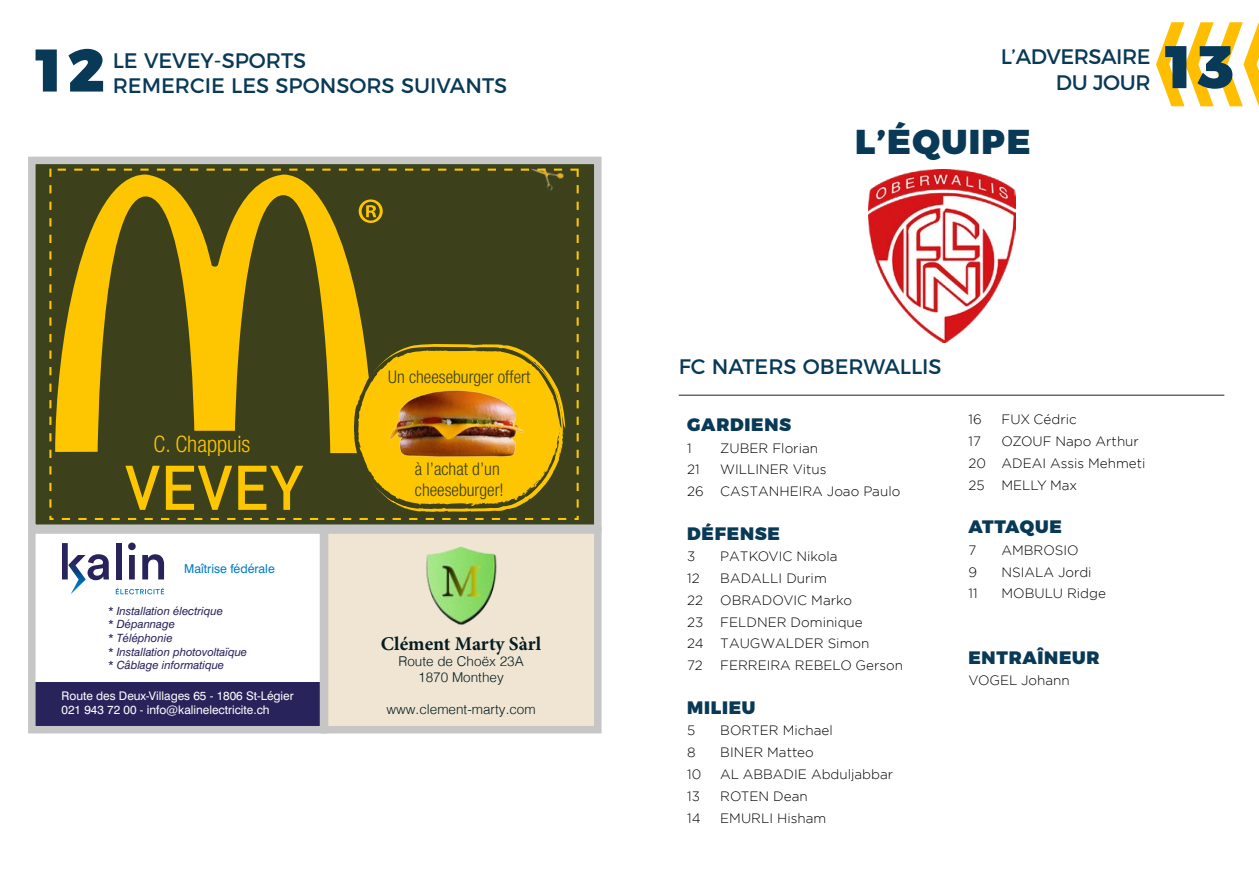
<style>
.page{position:relative;width:1259px;height:893px;background:#fff}
.page>*{position:absolute;margin:0;border:0;box-sizing:border-box;transform-origin:0 0}
.t1{font:500 61.95px "DIN";color:#fdc600}
.t2{font:900 60px "Montserrat";color:#083957}
.t3{font:900 34.5px "Montserrat";letter-spacing:.04em;color:#083956}
.t4{font:300 condensed 22.8px "Helvetica Neue LT Com";color:#fdc600}
.t5{font:21px/25.2px "Montserrat";color:#083957}
.t6{font:21px/25.2px "Montserrat";letter-spacing:-.02em;color:#083956;text-align:right}
.t7{font:700 19.5px "Minion Pro";letter-spacing:-.005em;color:#041c23}
.t8{font:900 18px "Montserrat";letter-spacing:.04em;color:#083956}
.t9{font:300 condensed 17.55px/21px "Helvetica Neue LT Com";color:#3c411c}
.t10{font:300 13.5px/21.8px "Gotham";color:#000}
.t11{font:300 13.5px/16.2px "Helvetica";color:#041c23;text-align:center}
.t12{font:12.3px "Swiss 721 BT";color:#007bc4}
.t13{font:11.85px/14.2px "Swiss 721 BT";color:#fff}
.t14{font:italic 11.25px/13.5px "Swiss 721 BT";color:#29235c}
</style>
<div class="page">
<div style="left:31px;top:682px;width:290px;height:50px;background:#29235c"></div>
<svg style="left:1156px;top:22px;width:103px;height:84px"></svg>
<div style="left:32px;top:160px;width:566px;height:368px;background:#3c421c"></div>
<svg style="left:49px;top:169px;width:530px;height:351px"></svg>
<svg style="left:55px;top:174px;width:318px;height:279px"></svg>
<svg style="left:359px;top:199px;width:24px;height:24px"></svg>
<svg style="left:354px;top:343px;width:211px;height:169px"></svg>
<img style="left:381px;top:377px;width:154px;height:89px">
<img style="left:520px;top:169px;width:50px;height:28px">
<div style="left:28px;top:157px;width:573px;height:375px;border:8px solid #c6c6c6"></div>
<hr style="left:679px;top:395px;width:545px;height:1px;background:#231f20">
<div style="left:321px;top:526px;width:280px;height:207px;background:#f0e5d2;border:8px solid #c6c6c6"></div>
<div style="left:28px;top:526px;width:299px;height:207px;border:8px solid #c6c6c6"></div>
<img style="left:426px;top:546px;width:71px;height:80px">
<div style="left:116px;top:543px;width:6px;height:36px;background:#29235c"></div>
<svg style="left:128px;top:543px;width:8px;height:36px"></svg>
<svg style="left:142px;top:554px;width:22px;height:25px"></svg>
<svg style="left:116px;top:588px;width:48px;height:6px"></svg>
<svg style="left:62px;top:543px;width:47px;height:51px"></svg>
<img style="left:869px;top:169px;width:146px;height:173px">
<h2 class="t2" style="left:31px;top:20px;width:76px">12</h2>
<h3 class="t6" style="left:1000px;top:43px;width:151px">L’ADVERSAIRE<br>DU JOUR</h3>
<h2 class="t2" style="left:1160px;top:16px;width:73px">13</h2>
<h3 class="t3" style="left:855px;top:112px;width:177px">L’ÉQUIPE</h3>
<h3 class="t5" style="left:113px;top:46px;width:396px">LE VEVEY-SPORTS<br>REMERCIE LES SPONSORS SUIVANTS</h3>
<h3 class="t4" style="left:154px;top:431px;width:98px">C. Chappuis</h3>
<h1 class="t1" style="left:125px;top:448px;width:180px">VEVEY</h1>
<p class="t12" style="left:184px;top:561px;width:92px">Maîtrise fédérale</p>
<p class="t14" style="left:108px;top:604px;width:141px">* Installation électrique<br>* Dépannage<br>* Téléphonie<br>* Installation photovoltaïque * Câblage informatique</p>
<p class="t13" style="left:62px;top:688px;width:234px">Route des Deux-Villages 65 - 1806 St-Légier<br>021 943 72 00 - info@kalinelectricite.ch</p>
<p class="t9" style="left:388px;top:367px;width:143px">Un cheeseburger offert</p>
<p class="t9" style="left:415px;top:459px;width:90px">à l’achat d’un cheeseburger!</p>
<h3 class="t7" style="left:381px;top:630px;width:162px">Clément Marty Sàrl</h3>
<p class="t11" style="left:398px;top:652px;width:127px">Route de Choëx 23A<br>1870 Monthey</p>
<p class="t11" style="left:386px;top:700px;width:151px">www.clement-marty.com</p>
<h3 class="t5" style="left:679px;top:353px;width:264px">FC NATERS OBERWALLIS</h3>
<h3 class="t8" style="left:687px;top:409px;width:105px">GARDIENS</h3>
<p class="t10" style="left:687px;top:437px;width:6px">1</p>
<p class="t10" style="left:720px;top:437px;width:99px">ZUBER Florian</p>
<p class="t10" style="left:687px;top:458px;width:14px">21</p>
<p class="t10" style="left:687px;top:458px;width:215px;text-indent:33px">WILLINER Vitus<br>26 CASTANHEIRA Joao Paulo</p>
<h3 class="t8" style="left:687px;top:518px;width:94px">DÉFENSE</h3>
<p class="t10" style="left:687px;top:545px;width:10px">3</p>
<p class="t10" style="left:720px;top:545px;width:119px">PATKOVIC Nikola</p>
<p class="t10" style="left:687px;top:567px;width:14px">12</p>
<p class="t10" style="left:720px;top:567px;width:108px">BADALLI Durim</p>
<p class="t10" style="left:687px;top:589px;width:17px">22</p>
<p class="t10" style="left:687px;top:589px;width:184px;text-indent:33px">OBRADOVIC Marko<br>23 FELDNER Dominique<br>24 TAUGWALDER Simon<br>72</p>
<p class="t10" style="left:720px;top:654px;width:184px">FERREIRA REBELO Gerson</p>
<h3 class="t8" style="left:687px;top:692px;width:70px">MILIEU</h3>
<p class="t10" style="left:687px;top:719px;width:10px">5</p>
<p class="t10" style="left:720px;top:719px;width:114px">BORTER Michael</p>
<p class="t10" style="left:687px;top:741px;width:10px">8</p>
<p class="t10" style="left:720px;top:741px;width:95px">BINER Matteo</p>
<p class="t10" style="left:687px;top:763px;width:16px">10</p>
<p class="t10" style="left:720px;top:763px;width:174px">AL ABBADIE Abduljabbar</p>
<p class="t10" style="left:687px;top:785px;width:14px">13</p>
<p class="t10" style="left:720px;top:785px;width:89px">ROTEN Dean</p>
<p class="t10" style="left:687px;top:806px;width:15px">14</p>
<p class="t10" style="left:720px;top:806px;width:108px">EMURLI Hisham</p>
<p class="t10" style="left:968px;top:408px;width:15px">16</p>
<p class="t10" style="left:1001px;top:408px;width:77px">FUX Cédric</p>
<p class="t10" style="left:968px;top:430px;width:14px">17</p>
<p class="t10" style="left:968px;top:430px;width:179px;text-indent:33px">OZOUF Napo Arthur<br>20 ADEAI Assis Mehmeti<br>25 MELLY Max</p>
<h3 class="t8" style="left:968px;top:512px;width:95px">ATTAQUE</h3>
<p class="t10" style="left:968px;top:539px;width:9px">7</p>
<p class="t10" style="left:1001px;top:539px;width:79px">AMBROSIO</p>
<p class="t10" style="left:968px;top:561px;width:10px">9</p>
<p class="t10" style="left:1001px;top:561px;width:92px">NSIALA Jordi</p>
<p class="t10" style="left:968px;top:582px;width:11px">11</p>
<p class="t10" style="left:1001px;top:582px;width:106px">MOBULU Ridge</p>
<h3 class="t8" style="left:968px;top:642px;width:132px">ENTRAÎNEUR</h3>
<p class="t10" style="left:968px;top:669px;width:103px">VOGEL Johann</p>
</div>
